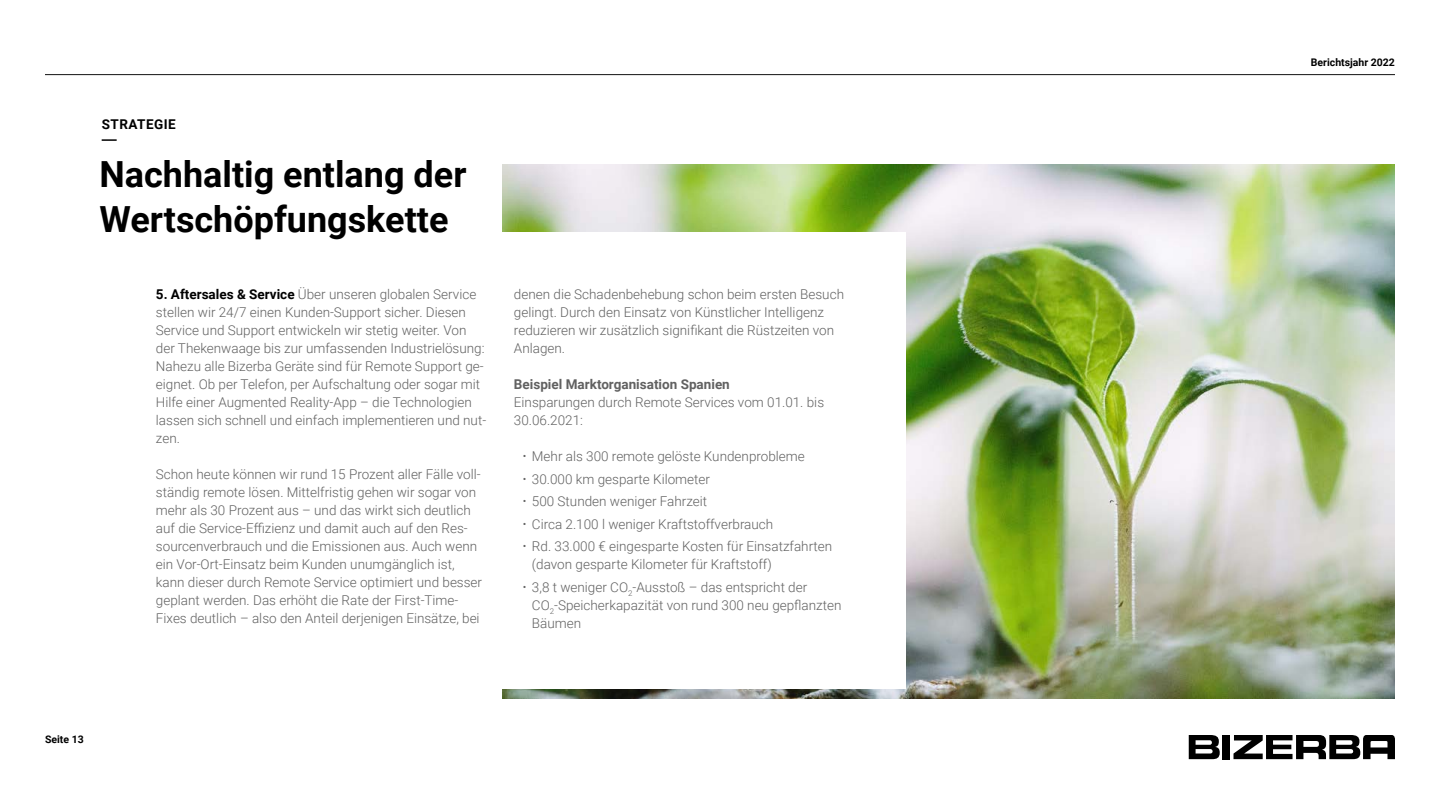
<style>
.page{position:relative;width:1440px;height:810px;background:#fff}
.page>*{position:absolute;margin:0;border:0;box-sizing:border-box;transform-origin:0 0}
.t1{font:700 36px/45px "Roboto";color:#000}
.t2{font:300 13.5px/18px "Roboto";color:#616161}
.t3{font:700 13.5px "Roboto";color:#616161}
.t4{font:700 13.5px "Roboto";letter-spacing:.035em;color:#000}
.t5{font:700 10.5px "Roboto";color:#000}
.s1{font-weight:700;color:#000}
.s2{font-size:11.25px}
</style>
<div class="page">
<hr style="left:45px;top:74px;width:1350px;height:1px;background:#111">
<svg style="left:1234px;top:735px;width:161px;height:24px"></svg>
<div style="left:1222px;top:735px;width:8px;height:24px;background:#000"></div>
<svg style="left:1189px;top:735px;width:31px;height:24px"></svg>
<img style="left:502px;top:164px;width:893px;height:534px">
<div style="left:0;top:232px;width:906px;height:457px;background:#fff"></div>
<svg style="left:102px;top:139px;width:15px;height:2px"></svg>
<p class="t4" style="left:102px;top:115px;width:75px">STRATEGIE</p>
<h1 class="t1" style="left:99px;top:151px;width:369px">Nachhaltig entlang der<br>Wertschöpfungskette</h1>
<p class="t2" style="left:156px;top:285px;width:332px"><span class="s1">5. Aftersales &amp; Service</span> Über unseren globalen Service stellen wir 24/7 einen Kunden-Support sicher. Diesen Service und Support entwickeln wir stetig weiter. Von der Thekenwaage bis zur umfassenden Industrielösung:<br>Nahezu alle Bizerba Geräte sind für Remote Support ge&shy;eignet. Ob per Telefon, per Aufschaltung oder sogar mit Hilfe einer Augmented Reality-App – die Technologien lassen sich schnell und einfach implementieren und nut&shy;zen.</p>
<p class="t2" style="left:156px;top:465px;width:328px">Schon heute können wir rund 15 Prozent aller Fälle voll&shy;ständig remote lösen. Mittelfristig gehen wir sogar von mehr als 30 Prozent aus – und das wirkt sich deutlich auf die Service-Effizienz und damit auch auf den Res&shy;sourcenverbrauch und die Emissionen aus. Auch wenn ein Vor-Ort-Einsatz beim Kunden unumgänglich ist, kann dieser durch Remote Service optimiert und besser geplant werden. Das erhöht die Rate der First-Time-Fixes deutlich – also den Anteil derjenigen Einsätze, bei</p>
<p class="t2" style="left:514px;top:285px;width:332px">denen die Schadenbehebung schon beim ersten Besuch gelingt. Durch den Einsatz von Künstlicher Intelligenz reduzieren wir zusätzlich signifikant die Rüstzeiten von Anlagen.</p>
<p class="t3" style="left:514px;top:375px;width:217px">Beispiel Marktorganisation Spanien</p>
<p class="t2" style="left:514px;top:393px;width:312px">Einsparungen durch Remote Services vom 01.01. bis<br>30.06.2021:</p>
<p class="t2" style="left:523px;top:447px;width:283px"><span class="s2">•</span> Mehr als 300 remote gelöste Kundenprobleme</p>
<p class="t2" style="left:523px;top:469px;width:189px"><span class="s2">•</span> 30.000 km gesparte Kilometer</p>
<p class="t2" style="left:523px;top:492px;width:186px"><span class="s2">•</span> 500 Stunden weniger Fahrzeit</p>
<p class="t2" style="left:523px;top:514px;width:252px"><span class="s2">•</span> Circa 2.100 l weniger Kraftstoffverbrauch</p>
<p class="t2" style="left:532px;top:537px;width:302px;text-indent:-9px"><span class="s2">•</span> Rd. 33.000 € eingesparte Kosten für Einsatzfahrten (davon gesparte Kilometer für Kraftstoff)</p>
<p class="t2" style="left:532px;top:577px;width:311px;text-indent:-9px"><span class="s2">•</span> 3,8 t weniger CO<sub>2</sub>-Ausstoß – das entspricht der<br>CO<sub>2</sub>-Speicherkapazität von rund 300 neu gepflanzten<br>Bäumen</p>
<p class="t5" style="left:45px;top:732px;width:40px">Seite 13</p>
<p class="t5" style="left:1311px;top:55px;width:86px">Berichtsjahr 2022</p>
</div>
